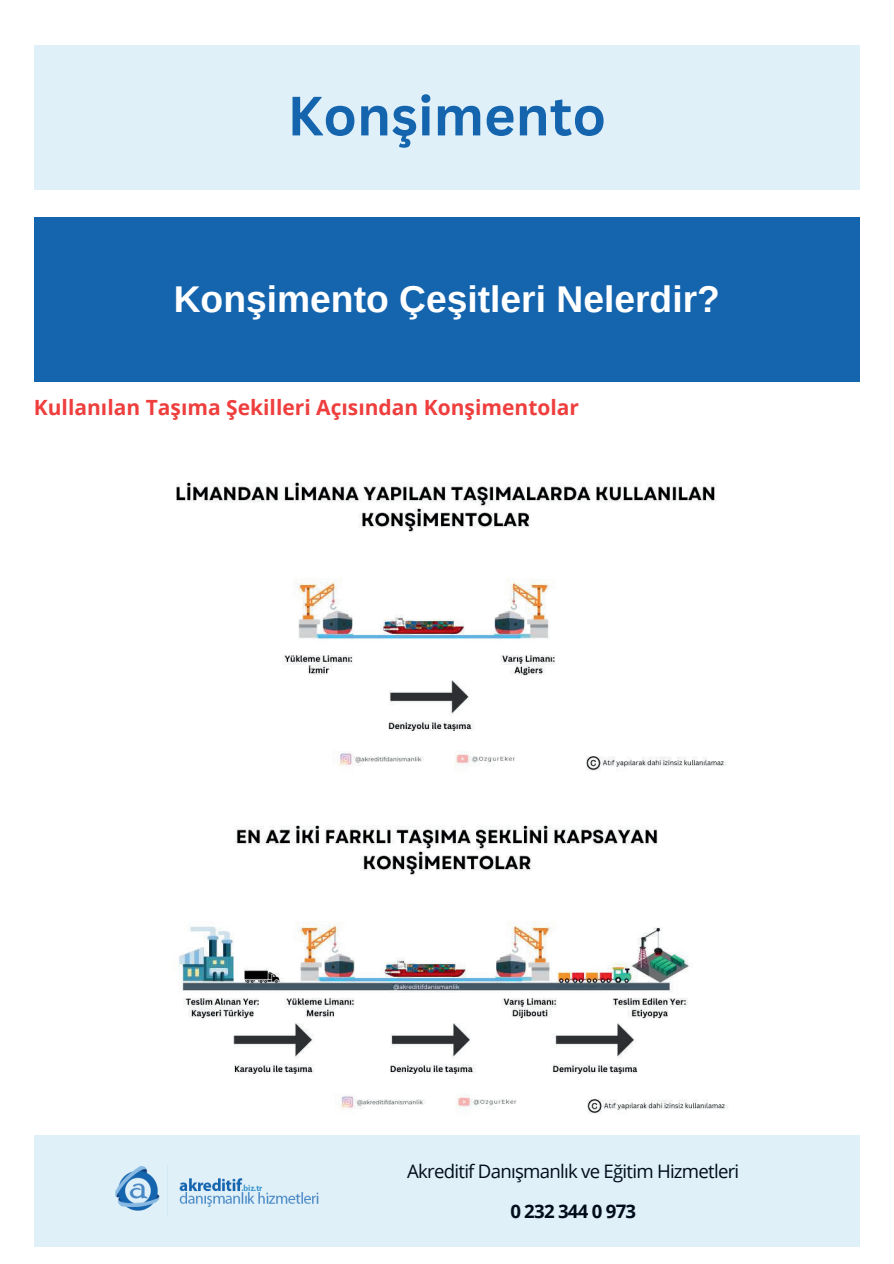
<style>
.page{position:relative;width:894px;height:1264px;background:#fff}
.page>*{position:absolute;margin:0;border:0;box-sizing:border-box;transform-origin:0 0}
.t1{font:700 54px "Canva Sans";color:#1464ae}
.t2{font:700 37.2px "Arimo";color:#fff}
.t3{font:700 21px "Open Sans";color:#ee3f3e}
.t4{font:18.6px "Open Sans";letter-spacing:-.04em;color:#010c1a}
.t5{font:700 18.6px "Open Sans";letter-spacing:-.04em;color:#010c1a}
</style>
<div class="page">
<div style="left:34px;top:217px;width:825px;height:164px;background:#1464ae"></div>
<div style="left:34px;top:1134px;width:825px;height:112px;background:#dff0f9"></div>
<img style="left:115px;top:1166px;width:204px;height:50px">
<div style="left:34px;top:45px;width:825px;height:144px;background:#dff0f9"></div>
<img style="left:179px;top:825px;width:549px;height:289px">
<img style="left:176px;top:482px;width:551px;height:289px">
<h1 class="t1" style="left:287px;top:84px;width:320px">Konşimento</h1>
<h2 class="t2" style="left:174px;top:274px;width:547px">Konşimento Çeşitleri Nelerdir?</h2>
<p class="t3" style="left:34px;top:393px;width:546px">Kullanılan Taşıma Şekilleri Açısından Konşimentolar</p>
<p class="t4" style="left:407px;top:1158px;width:333px">Akreditif Danışmanlık ve Eğitim Hizmetleri</p>
<p class="t5" style="left:510px;top:1197px;width:127px">0 232 344 0 973</p>
</div>
